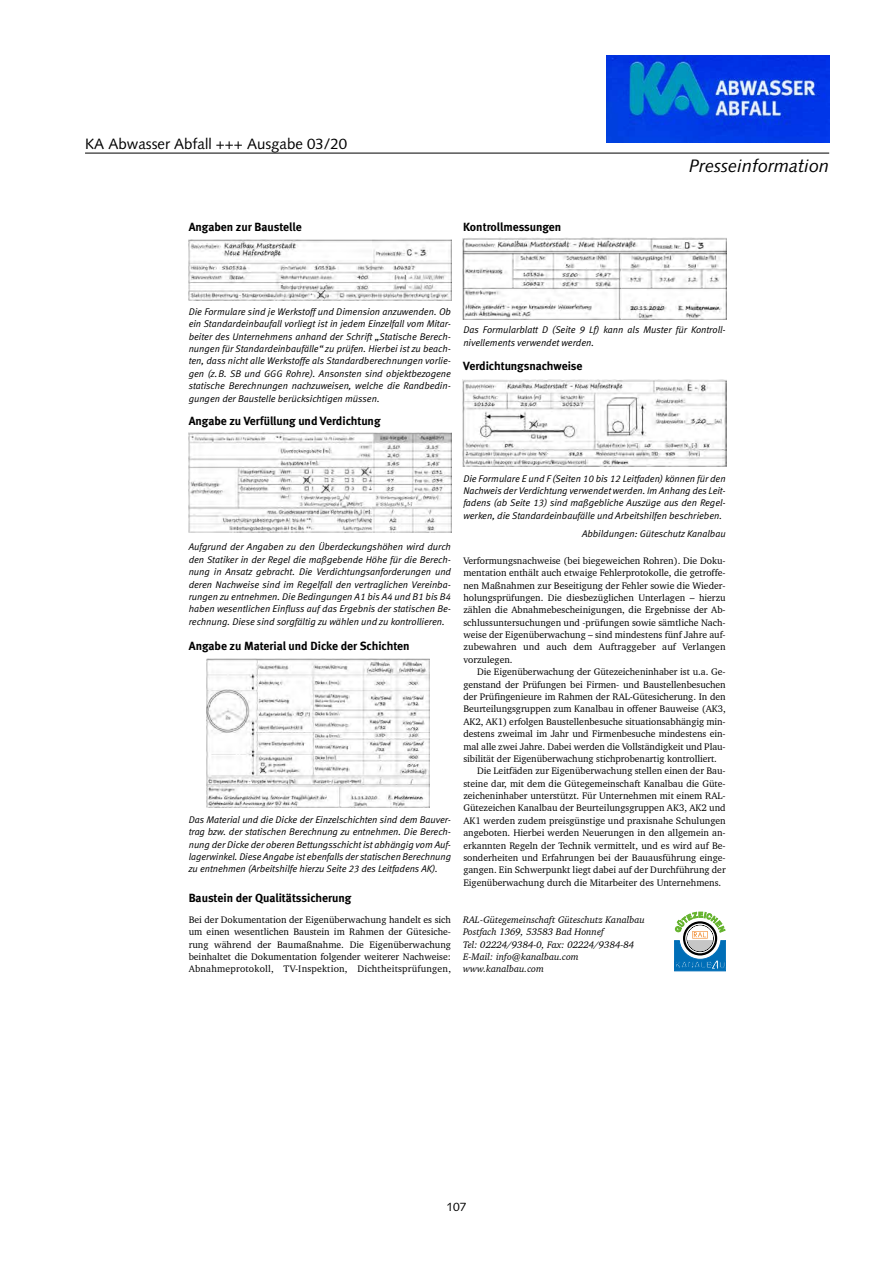
<style>
.page{position:relative;width:893px;height:1263px;background:#fff}
.page>*{position:absolute;margin:0;border:0;box-sizing:border-box;transform-origin:0 0}
.t1{font:italic 18px "Syntax LT Std";color:#000}
.t2{font:15px "Syntax LT Std";color:#000}
.t3{font:12px "Syntax LT Std";color:#000}
.t4{font:11.85px "Meta Bold LF";letter-spacing:-.005em;color:#000}
.t5{font:9.75px/12.3px "Charter BT";color:#000;text-align:justify}
.t6{font:italic 9.75px/12.5px "Meta Normal LF";color:#000;text-align:justify}
.t7{font:italic 9.75px/12.5px "Charter BT";color:#000}
</style>
<div class="page">
<img style="left:606px;top:55px;width:223px;height:87px">
<hr style="left:85px;top:153px;width:744px;height:1px;background:#000">
<svg style="left:674px;top:912px;width:52px;height:59px"></svg>
<img style="left:462px;top:238px;width:264px;height:81px">
<img style="left:188px;top:432px;width:264px;height:101px">
<img style="left:188px;top:239px;width:264px;height:62px">
<img style="left:206px;top:658px;width:224px;height:150px">
<img style="left:462px;top:380px;width:265px;height:87px">
<h2 class="t2" style="left:85px;top:135px;width:264px">KA Abwasser Abfall +++ Ausgabe 03/20</h2>
<p class="t4" style="left:189px;top:220px;width:115px">Angaben zur Baustelle</p>
<p class="t4" style="left:463px;top:220px;width:100px">Kontrollmessungen</p>
<h1 class="t1" style="left:689px;top:155px;width:142px">Presseinformation</h1>
<p class="t6" style="left:189px;top:305px;width:264px">Die Formulare sind je Werkstoff und Dimension anzuwenden. Ob ein Standardeinbaufall vorliegt ist in jedem Einzelfall vom Mitar&shy;beiter des Unternehmens anhand der Schrift „Statische Berech&shy;nungen für Standardeinbaufälle“ zu prüfen. Hierbei ist zu beach&shy;ten, dass nicht alle Werkstoffe als Standardberechnungen vorlie&shy;gen (z.B. SB und GGG Rohre). Ansonsten sind objektbezogene statische Berechnungen nachzuweisen, welche die Randbedin&shy;gungen der Baustelle berücksichtigen müssen.</p>
<p class="t4" style="left:189px;top:414px;width:193px">Angabe zu Verfüllung und Verdichtung</p>
<p class="t6" style="left:463px;top:323px;width:264px">Das Formularblatt D (Seite 9 Lf) kann als Muster für Kontroll&shy;nivellements verwendet werden.</p>
<p class="t4" style="left:463px;top:358px;width:121px">Verdichtungsnachweise</p>
<p class="t6" style="left:189px;top:541px;width:264px">Aufgrund der Angaben zu den Überdeckungshöhen wird durch den Statiker in der Regel die maßgebende Höhe für die Berech&shy;nung in Ansatz gebracht. Die Verdichtungsanforderungen und deren Nachweise sind im Regelfall den vertraglichen Vereinba&shy;rungen zu entnehmen. Die Bedingungen A1 bis A4 und B1 bis B4 haben wesentlichen Einfluss auf das Ergebnis der statischen Be&shy;rechnung. Diese sind sorgfältig zu wählen und zu kontrollieren.</p>
<p class="t4" style="left:189px;top:639px;width:222px">Angabe zu Material und Dicke der Schichten</p>
<p class="t6" style="left:189px;top:813px;width:264px">Das Material und die Dicke der Einzelschichten sind dem Bauver&shy;trag bzw. der statischen Berechnung zu entnehmen. Die Berech&shy;nung der Dicke der oberen Bettungsschicht ist abhängig vom Auf&shy;lagerwinkel. Diese Angabe ist ebenfalls der statischen Berechnung zu entnehmen (Arbeitshilfe hierzu Seite 23 des Leitfadens AK).</p>
<p class="t4" style="left:189px;top:891px;width:164px">Baustein der Qualitätssicherung</p>
<p class="t5" style="left:189px;top:913px;width:264px">Bei der Dokumentation der Eigenüberwachung handelt es sich um einen wesentlichen Baustein im Rahmen der Gütesiche&shy;rung während der Baumaßnahme. Die Eigenüberwachung bein haltet die Dokumentation folgender weiterer Nachweise:<br>Abnahmeprotokoll, TV-Inspektion, Dichtheitsprüfungen,</p>
<p class="t6" style="left:463px;top:472px;width:264px">Die Formulare E und F (Seiten 10 bis 12 Leitfaden) können für den Nachweis der Verdichtung verwendet werden. Im Anhang des Leit&shy;fadens (ab Seite 13) sind maßgebliche Auszüge aus den Regel&shy;werken, die Standardeinbaufälle und Arbeitshilfen beschrieben.</p>
<p class="t6" style="left:582px;top:527px;width:145px">Abbildungen: Güteschutz Kanalbau</p>
<p class="t5" style="left:463px;top:554px;width:264px">Verformungsnachweise (bei biegeweichen Rohren). Die Doku&shy;mentation enthält auch etwaige Fehlerprotokolle, die getroffe&shy;nen Maßnahmen zur Beseitigung der Fehler sowie die Wieder&shy;holungsprüfungen. Die diesbezüglichen Unterlagen – hierzu zählen die Abnahmebescheinigungen, die Ergebnisse der Ab&shy;schlussuntersuchungen und -prüfungen sowie sämtliche Nach&shy;weise der Eigenüberwachung – sind mindestens fünf Jahre auf&shy;zubewahren und auch dem Auftraggeber auf Verlangen vorzulegen.</p>
<p class="t5" style="left:477px;top:665px;width:250px">Die Eigenüberwachung der Gütezeicheninhaber ist u.a. Ge-</p>
<p class="t5" style="left:463px;top:678px;width:264px">genstand der Prüfungen bei Firmen- und Baustellenbesuchen</p>
<p class="t5" style="left:463px;top:690px;width:264px">der Prüfingenieure im Rahmen der RAL-Gütesicherung. In den</p>
<p class="t5" style="left:463px;top:703px;width:264px">Beurteilungsgruppen zum Kanalbau in offener Bauweise (AK3,</p>
<p class="t5" style="left:463px;top:715px;width:264px">AK2, AK1) erfolgen Baustellenbesuche situationsabhängig min-</p>
<p class="t5" style="left:463px;top:727px;width:264px">destens zweimal im Jahr und Firmenbesuche mindestens ein-</p>
<p class="t5" style="left:463px;top:740px;width:264px">mal alle zwei Jahre. Dabei werden die Vollständigkeit und Plau-</p>
<p class="t5" style="left:463px;top:752px;width:255px">sibilität der Eigenüberwachung stichprobenartig kontrolliert.</p>
<p class="t5" style="left:477px;top:764px;width:250px">Die Leitfäden zur Eigenüberwachung stellen einen der Bau-</p>
<p class="t5" style="left:463px;top:777px;width:264px">steine dar, mit dem die Gütegemeinschaft Kanalbau die Güte-</p>
<p class="t5" style="left:463px;top:789px;width:264px">zeicheninhaber unterstützt. Für Unternehmen mit einem RAL-</p>
<p class="t5" style="left:463px;top:802px;width:264px">Güte zeichen Kanalbau der Beurteilungsgruppen AK3, AK2 und</p>
<p class="t5" style="left:463px;top:814px;width:264px">AK1 werden zudem preisgünstige und praxisnahe Schulungen</p>
<p class="t5" style="left:463px;top:826px;width:264px">angeboten. Hierbei werden Neuerungen in den allgemein an-</p>
<p class="t5" style="left:463px;top:839px;width:264px">erkannten Regeln der Technik vermittelt, und es wird auf Be-</p>
<p class="t5" style="left:463px;top:851px;width:264px">sonderheiten und Erfahrungen bei der Bauausführung einge-</p>
<p class="t5" style="left:463px;top:863px;width:264px">gangen. Ein Schwerpunkt liegt dabei auf der Durchführung der</p>
<p class="t5" style="left:463px;top:876px;width:259px">Eigenüberwachung durch die Mitarbeiter des Unternehmens.</p>
<p class="t7" style="left:463px;top:913px;width:183px">RAL-Gütegemeinschaft Güteschutz Kanalbau<br>Postfach 1369, 53583 Bad Honnef<br>Tel: 02224/9384-0, Fax: 02224/9384-84<br>E-Mail: info@kanalbau.com www.kanalbau.com</p>
<p class="t3" style="left:446px;top:1200px;width:22px">107</p>
</div>
